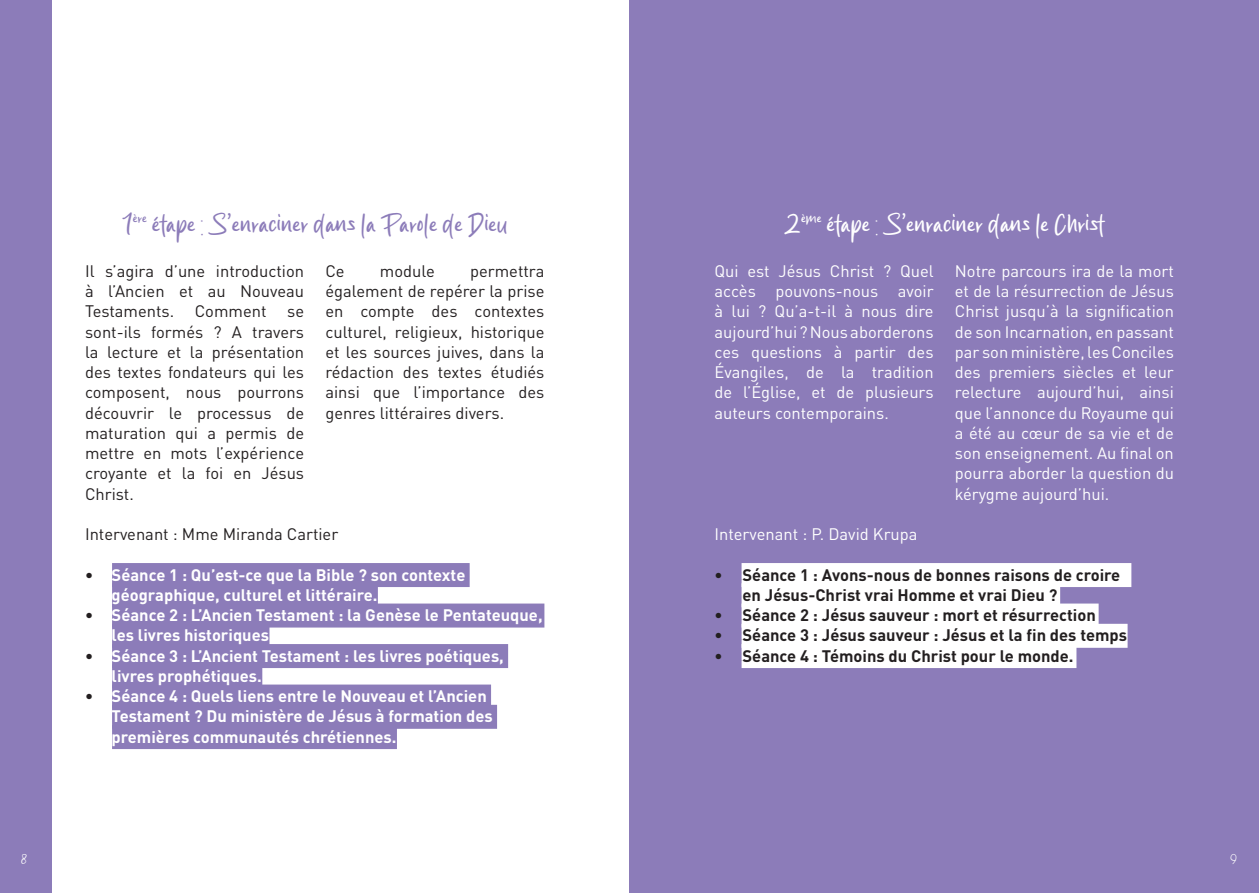
<style>
.page{position:relative;width:1259px;height:893px;background:#fff}
.page>*{position:absolute;margin:0;border:0;box-sizing:border-box;transform-origin:0 0}
.Corps_de_texte{font:33px "Braham Royal";color:#8c7cb9}
.Corps_de_texte-2{font:33px "Braham Royal";color:#fff}
.Corps_de_texte-3{font:16.5px/20.2px "DIN Pro";color:#fff;text-align:justify}
.Corps_de_texte-4{font:16.5px/20.2px "DIN Pro";color:#231f20;text-align:justify}
.Corps_de_texte-5{font:700 16.5px/20.2px "DIN Pro";color:#fff}
.Corps_de_texte-6{font:700 16.5px/20.2px "DIN Pro";color:#231f20}
.t1{font:15px "Braham Royal";color:#fff}
</style>
<div class="page">
<div style="left:0;top:0;width:51px;height:893px;background:#8c7cb9"></div>
<div style="left:629px;top:0;width:630px;height:893px;background:#8c7cb9"></div>
<div style="left:112px;top:563px;width:358px;height:24px;background:#8c7cb9"></div>
<div style="left:112px;top:583px;width:266px;height:24px;background:#8c7cb9"></div>
<div style="left:112px;top:604px;width:432px;height:24px;background:#8c7cb9"></div>
<div style="left:112px;top:624px;width:157px;height:24px;background:#8c7cb9"></div>
<div style="left:112px;top:644px;width:396px;height:24px;background:#8c7cb9"></div>
<div style="left:112px;top:664px;width:150px;height:24px;background:#8c7cb9"></div>
<div style="left:112px;top:685px;width:379px;height:24px;background:#8c7cb9"></div>
<div style="left:112px;top:705px;width:385px;height:24px;background:#8c7cb9"></div>
<div style="left:112px;top:725px;width:285px;height:24px;background:#8c7cb9"></div>
<div style="left:741px;top:563px;width:390px;height:24px;background:#fff"></div>
<div style="left:741px;top:583px;width:319px;height:24px;background:#fff"></div>
<div style="left:741px;top:604px;width:357px;height:24px;background:#fff"></div>
<div style="left:741px;top:624px;width:386px;height:24px;background:#fff"></div>
<div style="left:741px;top:644px;width:335px;height:24px;background:#fff"></div>
<p class="t1" style="left:21px;top:849px;width:8px">8</p>
<p class="Corps_de_texte" style="left:122px;top:204px;width:387px">1<sup>ère</sup> étape : S’enraciner dans la Parole de Dieu</p>
<p class="Corps_de_texte-4" style="left:85px;top:259px;width:221px">Il s’agira d’une introduction à l’Ancien et au Nouveau Testaments. Comment se sont-ils formés ? A travers la lecture et la présentation des textes fondateurs qui les composent, nous pourrons découvrir le processus de maturation qui a permis de mettre en mots l’expérience croyante et la foi en Jésus Christ.</p>
<p class="Corps_de_texte-4" style="left:325px;top:259px;width:21px">Ce</p>
<p class="Corps_de_texte-4" style="left:380px;top:259px;width:56px">module</p>
<p class="Corps_de_texte-4" style="left:325px;top:259px;width:220px;text-indent:145px">permettra également de repérer la prise en compte des contextes culturel, religieux, historique et les sources juives, dans la rédaction des textes étudiés ainsi que l’importance des genres littéraires divers.</p>
<p class="Corps_de_texte-4" style="left:85px;top:522px;width:255px">Intervenant : Mme Miranda Cartier</p>
<p class="Corps_de_texte-6" style="left:85px;top:562px;width:10px">•</p>
<p class="Corps_de_texte-6" style="left:85px;top:603px;width:10px">•</p>
<p class="Corps_de_texte-6" style="left:85px;top:643px;width:10px">•</p>
<p class="Corps_de_texte-6" style="left:85px;top:684px;width:10px">•</p>
<p class="Corps_de_texte-5" style="left:112px;top:562px;width:355px">Séance 1 : Qu’est-ce que la Bible ? son contexte géographique, culturel et littéraire.</p>
<p class="Corps_de_texte-5" style="left:112px;top:603px;width:432px">Séance 2 : L’Ancien Testament : la Genèse le Pentateuque, les livres historiques</p>
<p class="Corps_de_texte-5" style="left:112px;top:643px;width:394px">Séance 3 : L’Ancient Testament : les livres poétiques, livres prophétiques.</p>
<p class="Corps_de_texte-5" style="left:112px;top:684px;width:383px">Séance 4 : Quels liens entre le Nouveau et l’Ancien<br>Testament ? Du ministère de Jésus à formation des premières communautés chrétiennes.</p>
<p class="Corps_de_texte-2" style="left:784px;top:204px;width:322px">2<sup>ème</sup> étape : S’enraciner dans le Christ</p>
<p class="Corps_de_texte-3" style="left:714px;top:259px;width:221px">Qui est Jésus Christ ? Quel accès pouvons-nous avoir à lui ? Qu’a-t-il à nous dire aujourd’hui ? Nous aborderons ces questions à partir des Évangiles, de la tradition de l’Église, et de plusieurs auteurs contemporains.</p>
<p class="Corps_de_texte-3" style="left:955px;top:259px;width:221px">Notre parcours ira de la mort et de la résurrection de Jésus Christ jusqu’à la signification de son Incarnation, en passant par son ministère, les Conciles des premiers siècles et leur relecture aujourd’hui, ainsi que l’annonce du Royaume qui a été au cœur de sa vie et de son enseignement. Au final on pourra aborder la question du kérygme aujourd’hui.</p>
<p class="Corps_de_texte-3" style="left:714px;top:522px;width:204px">Intervenant : P. David Krupa</p>
<p class="Corps_de_texte-6" style="left:714px;top:562px;width:10px">•</p>
<p class="Corps_de_texte-6" style="left:815px;top:562px;width:318px">: Avons-nous de bonnes raisons de croire</p>
<p class="Corps_de_texte-6" style="left:714px;top:603px;width:10px">•</p>
<p class="Corps_de_texte-6" style="left:714px;top:623px;width:10px">•</p>
<p class="Corps_de_texte-6" style="left:714px;top:643px;width:10px">•</p>
<p class="Corps_de_texte-6" style="left:742px;top:562px;width:379px">Séance 1 : Avons-nous de bonnes raisons de croire en Jésus-Christ vrai Homme et vrai Dieu ?</p>
<p class="Corps_de_texte-6" style="left:742px;top:603px;width:355px">Séance 2 : Jésus sauveur : mort et résurrection</p>
<p class="Corps_de_texte-6" style="left:742px;top:623px;width:386px">Séance 3 : Jésus sauveur : Jésus et la fin des temps</p>
<p class="Corps_de_texte-6" style="left:742px;top:643px;width:332px">Séance 4 : Témoins du Christ pour le monde.</p>
<p class="t1" style="left:1230px;top:849px;width:8px">9</p>
</div>
